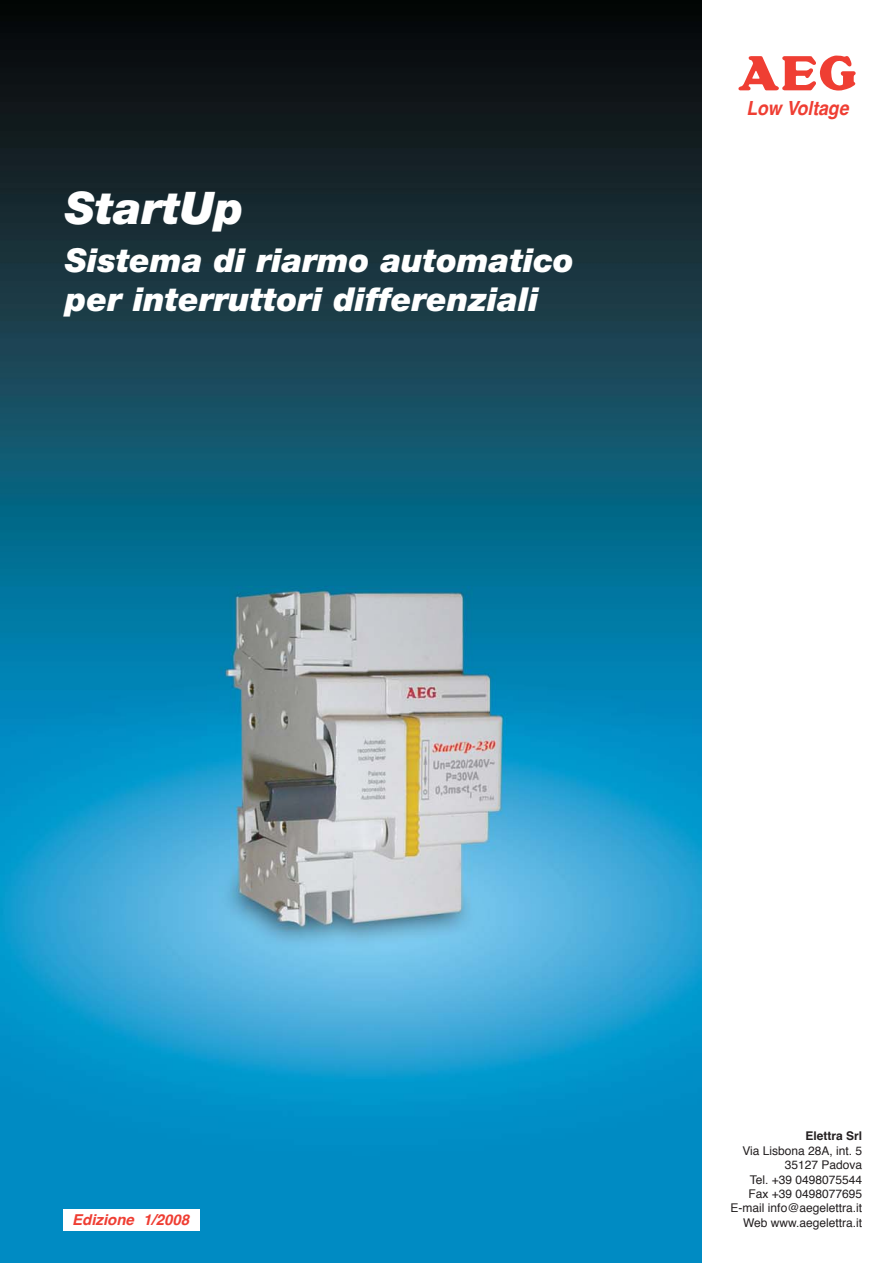
<style>
.page{position:relative;width:893px;height:1263px;background:#fff}
.page>*{position:absolute;margin:0;border:0;box-sizing:border-box;transform-origin:0 0}
.t1{font:italic 900 45px "Helvetica Neue";color:#fff}
.t2{font:italic 900 33px/39px "Helvetica Neue";color:#fff}
.t3{font:italic 700 19.5px "Helvetica";color:#ef3e33;scale:.9 1}
.t4{font:italic 700 15px "Helvetica";color:#ef3e33}
.t5{font:12px/14.4px "Helvetica";color:#231f20;text-align:right}
.t6{font:700 12px "Helvetica";color:#231f20}
</style>
<div class="page">
<img style="left:0;top:0;width:702px;height:1263px">
<svg style="left:738px;top:55px;width:117px;height:36px"></svg>
<div style="left:64px;top:1210px;width:136px;height:21px;background:#fff"></div>
<h1 class="t1" style="left:65px;top:190px;width:180px">StartUp</h1>
<h2 class="t2" style="left:65px;top:244px;width:510px">Sistema di riarmo automatico per interruttori differenziali</h2>
<h3 class="t3" style="left:746px;top:100px;width:115px">Low Voltage</h3>
<p class="t6" style="left:805px;top:1131px;width:58px">Elettra Srl</p>
<p class="t5" style="left:731px;top:1144px;width:133px">Via Lisbona 28A, int. 5<br>35127 Padova<br>Tel. +39 0498075544<br>Fax +39 0498077695<br>E-mail info@aegelettra.it</p>
<p class="t4" style="left:72px;top:1214px;width:118px">Edizione 1/2008</p>
<p class="t5" style="left:743px;top:1216px;width:121px">Web www.aegelettra.it</p>
</div>
